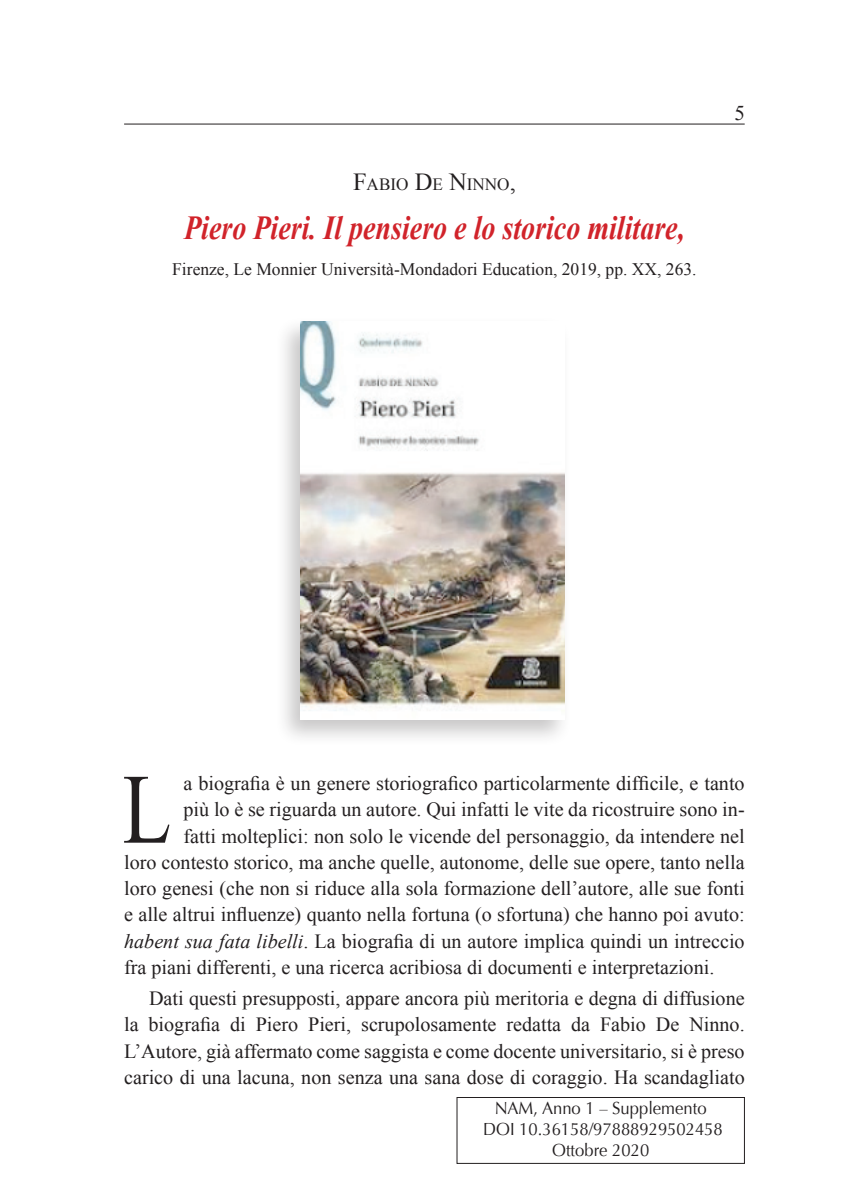
<style>
.page{position:relative;width:844px;height:1191px;background:#fff}
.page>*{position:absolute;margin:0;border:0;box-sizing:border-box;transform-origin:0 0}
.t1{font:99.4px "Times New Roman";color:#231f20;scale:.8 1}
.t2{font:italic 700 33.6px "Times New Roman";color:#d1232a;scale:.83 1}
.t3{font:21px "Times New Roman";color:#231f20}
.t4{font:20.12px/26.2px "Times New Roman";color:#231f20;text-align:justify}
.t5{font:17.5px "Times New Roman";color:#231f20}
.t6{font:17.5px/21px "Optima";color:#231f20;text-align:center;scale:.95 1}
.t7{font:17.15px "Times New Roman";color:#231f20}
.s1{font-size:24.5px}
.s2{font-style:italic}
</style>
<div class="page">
<hr style="left:124px;top:124px;width:620px;height:1px;background:#231f20">
<div style="left:274px;top:316px;width:298px;height:431px;background:#231f20;opacity:.25"></div>
<img style="left:301px;top:321px;width:263px;height:398px">
<div style="left:456px;top:1097px;width:288px;height:66px;border:1px solid #231f20"></div>
<p class="t7" style="left:353px;top:173px;width:164px"><span class="s1">F</span>ABIO <span class="s1">D</span>E <span class="s1">N</span>INNO<span class="s1">,</span></p>
<h2 class="t2" style="left:184px;top:204px;width:604px">Piero Pieri. Il pensiero e lo storico militare,</h2>
<p class="t5" style="left:172px;top:257px;width:525px">Firenze, Le Monnier Università-Mondadori Education, 2019, pp. XX, 263.</p>
<p class="t3" style="left:734px;top:99px;width:12px">5</p>
<h1 class="t1" style="left:122px;top:742px;width:62px">L</h1>
<p class="t4" style="left:183px;top:770px;width:562px">a biografia è un genere storiografico particolarmente difficile, e tanto</p>
<p class="t4" style="left:183px;top:796px;width:562px">più lo è se riguarda un autore. Qui infatti le vite da ricostruire sono in-</p>
<p class="t4" style="left:183px;top:822px;width:562px">fatti molteplici: non solo le vicende del personaggio, da intendere nel</p>
<p class="t4" style="left:124px;top:848px;width:622px">loro contesto storico, ma anche quelle, autonome, delle sue opere, tanto nella</p>
<p class="t4" style="left:124px;top:875px;width:622px">loro genesi (che non si riduce alla sola formazione dell’autore, alle sue fonti</p>
<p class="t4" style="left:124px;top:901px;width:622px">e alle altrui influenze) quanto nella fortuna (o sfortuna) che hanno poi avuto:</p>
<p class="t4" style="left:124px;top:927px;width:622px"><span class="s2">habent sua fata libelli</span>. La biografia di un autore implica quindi un intreccio</p>
<p class="t4" style="left:124px;top:953px;width:591px">fra piani differenti, e una ricerca acribiosa di documenti e interpretazioni.</p>
<p class="t4" style="left:124px;top:985px;width:622px;text-indent:25px">Dati questi presupposti, appare ancora più meritoria e degna di diffusione la biografia di Piero Pieri, scrupolosamente redatta da Fabio De Ninno.<br>L’Autore, già affermato come saggista e come docente universitario, si è preso carico di una lacuna, non senza una sana dose di coraggio. Ha scandagliato</p>
<p class="t6" style="left:483px;top:1097px;width:253px">NAM, Anno 1 – Supplemento<br>DOI 10.36158/97888929502458<br>Ottobre 2020</p>
</div>
